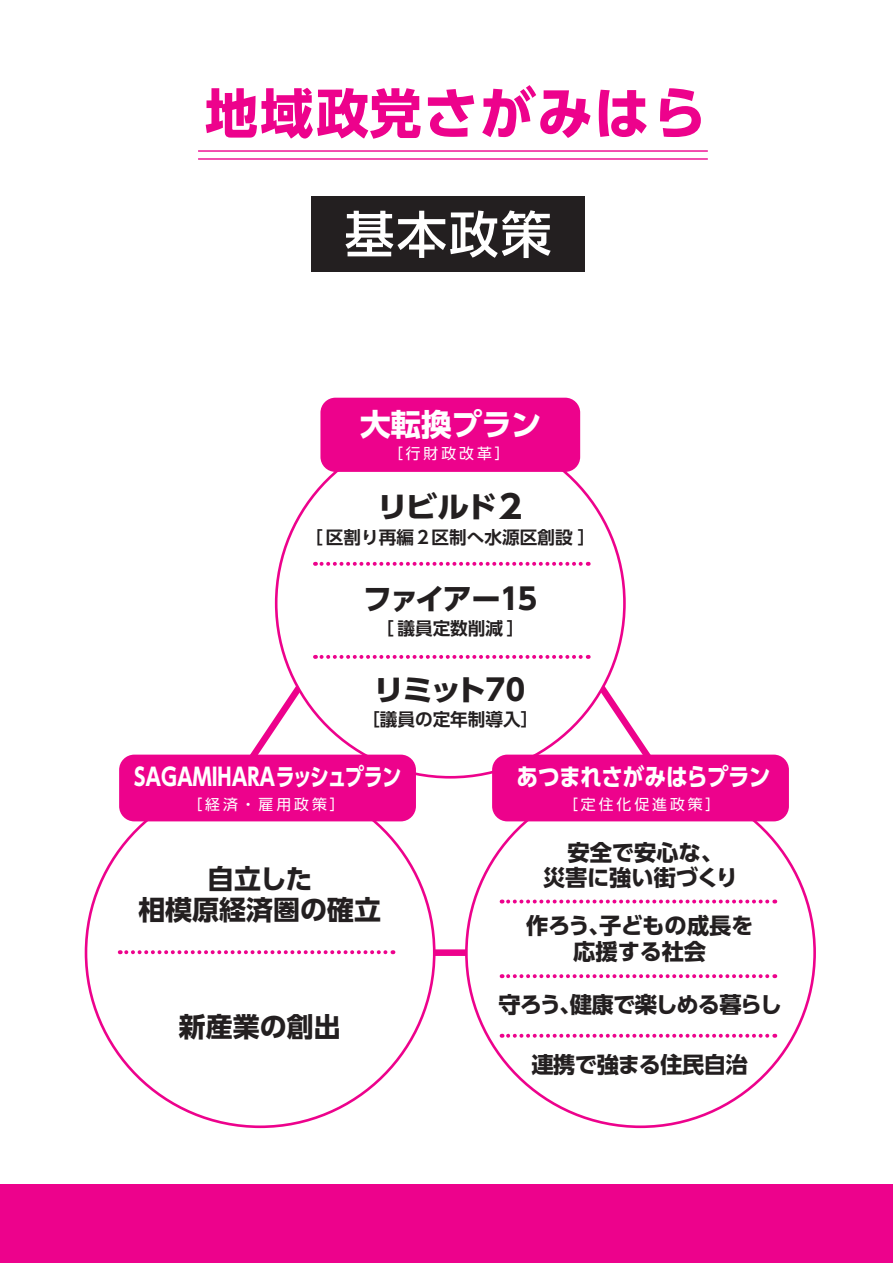
<style>
.page{position:relative;width:893px;height:1263px;background:#fff}
.page>*{position:absolute;margin:0;border:0;box-sizing:border-box;transform-origin:0 0}
.t1{font:700 55.95px "UD Shin Go Pro";letter-spacing:.02em;color:#ed028c}
.t2{font:500 50.25px "UD Shin Go Pro";color:#fff}
.t3{font:700 30.6px "UD Shin Go Pro";letter-spacing:-.015em;color:#fff}
.t4{font:700 29.4px "UD Shin Go Pro";letter-spacing:-.115em;color:#231f20;scale:1.1 1}
.t5{font:700 29.4px "UD Shin Go Pro";letter-spacing:-.115em;color:#231f20}
.t6{font:700 27px/31.5px "UD Shin Go Pro";color:#231f20;text-align:center}
.t7{font:700 24.15px "UD Shin Go Pro";letter-spacing:-.015em;color:#fff;scale:.8 1}
.t8{font:700 24.15px "UD Shin Go Pro";letter-spacing:-.015em;color:#fff;scale:.9 1}
.t9{font:700 22.2px/26px "UD Shin Go Pro";letter-spacing:-.02em;color:#231f20;text-align:center}
.t10{font:700 22.2px/26px "UD Shin Go Pro";color:#231f20;text-align:center}
.t11{font:700 17.55px "UD Shin Go Pro De";color:#231f20}
.t12{font:14.85px "UD Shin Go Pro";letter-spacing:.2em;color:#fff}
.s1{font-size:52.8px}
.s2{font-size:32.1px}
</style>
<div class="page">
<div style="left:311px;top:196px;width:274px;height:76px;background:#231f20"></div>
<svg style="left:109px;top:453px;width:682px;height:503px"></svg>
<div style="left:276px;top:429px;width:348px;height:348px;background:#fff;border-radius:50%"></div>
<div style="left:320px;top:398px;width:260px;height:74px;background:#ed028c;border-radius:15px"></div>
<div style="left:86px;top:778px;width:348px;height:349px;background:#fff;border-radius:50%"></div>
<div style="left:466px;top:778px;width:349px;height:349px;background:#fff;border-radius:50%"></div>
<div style="left:119px;top:755px;width:297px;height:66px;background:#ed028c;border-radius:15px"></div>
<div style="left:492px;top:755px;width:297px;height:66px;background:#ed028c;border-radius:15px"></div>
<svg style="left:502px;top:899px;width:273px;height:4px"></svg>
<svg style="left:120px;top:950px;width:273px;height:4px"></svg>
<svg style="left:502px;top:974px;width:273px;height:4px"></svg>
<svg style="left:502px;top:1034px;width:273px;height:4px"></svg>
<svg style="left:315px;top:655px;width:274px;height:4px"></svg>
<svg style="left:315px;top:562px;width:274px;height:4px"></svg>
<hr style="left:198px;top:150px;width:510px;height:2px;background:#ed028c">
<hr style="left:198px;top:158px;width:510px;height:2px;background:#ed028c">
<div style="left:0;top:1184px;width:893px;height:79px;background:#ed028c"></div>
<h1 class="t1" style="left:205px;top:68px;width:503px"><span class="s1">地域政党</span>さがみはら</h1>
<h2 class="t2" style="left:344px;top:194px;width:208px">基本政策</h2>
<h3 class="t3" style="left:360px;top:399px;width:183px">大転換プラン</h3>
<p class="t12" style="left:388px;top:442px;width:123px">［行財政改革］</p>
<h3 class="t4" style="left:376px;top:483px;width:140px">リビルド<span class="s2">２</span></h3>
<p class="t11" style="left:305px;top:523px;width:292px">［区割り再編２区制へ水源区創設］</p>
<h3 class="t5" style="left:363px;top:575px;width:181px">ファイアー１５</h3>
<p class="t11" style="left:376px;top:614px;width:150px">［議員定数削減］</p>
<h3 class="t4" style="left:373px;top:666px;width:140px">リミット70</h3>
<p class="t11" style="left:362px;top:705px;width:178px">［議員の定年制導入］</p>
<p class="t7" style="left:134px;top:757px;width:336px">SAGAMIHARAラッシュプラン</p>
<p class="t12" style="left:187px;top:792px;width:159px">［経済・雇用政策］</p>
<p class="t6" style="left:138px;top:862px;width:244px">自立した<br>相模原経済圏の確立</p>
<p class="t6" style="left:179px;top:1011px;width:163px">新産業の創出</p>
<p class="t8" style="left:516px;top:757px;width:284px">あつまれさがみはらプラン</p>
<p class="t12" style="left:563px;top:792px;width:159px">［定住化促進政策］</p>
<p class="t10" style="left:543px;top:838px;width:196px">安全で安心な、<br>災害に強い街づくり</p>
<p class="t9" style="left:526px;top:912px;width:229px">作ろう、子どもの成長を応援する社会</p>
<p class="t9" style="left:498px;top:991px;width:285px">守ろう、健康で楽しめる暮らし</p>
<p class="t9" style="left:531px;top:1051px;width:218px">連携で強まる住民自治</p>
</div>
